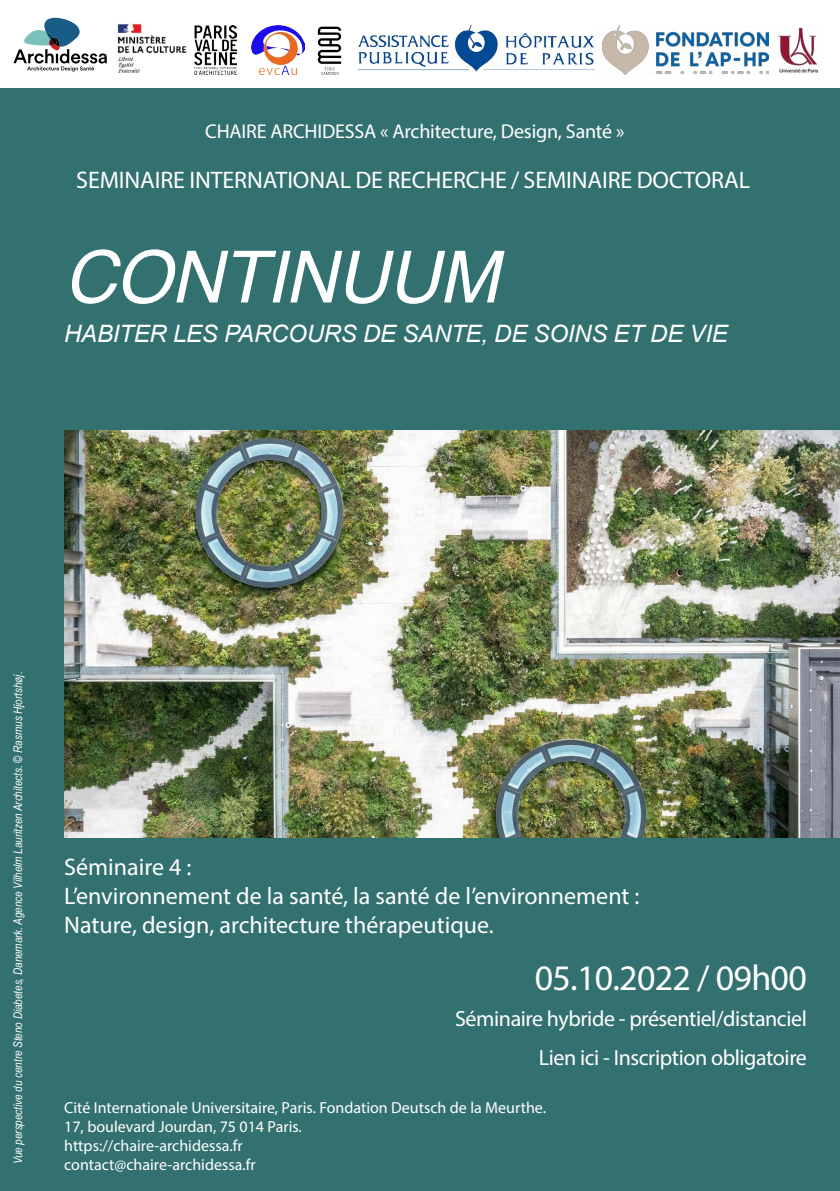
<style>
.page{position:relative;width:840px;height:1191px;background:#fff}
.page>*{position:absolute;margin:0;border:0;box-sizing:border-box;transform-origin:0 0}
.t1{font:italic 72px "Helvetica";letter-spacing:-.01em;color:#fff}
.t2{font:36px "Myriad Pro";letter-spacing:-.02em;color:#fff}
.t3{font:24px/28.8px "Myriad Pro";color:#fff}
.t4{font:italic 24px "Arial";letter-spacing:-.01em;color:#fff}
.t5{font:22px "Myriad Pro";letter-spacing:-.02em;color:#fff}
.t6{font:20px "Myriad Pro";letter-spacing:-.01em;color:#fff}
.t7{font:16px/19.2px "Myriad Pro";color:#fff}
.t8{font:italic 12px "Arial Narrow";color:#fff}
</style>
<div class="page">
<img style="left:117px;top:23px;width:78px;height:52px">
<img style="left:194px;top:25px;width:43px;height:49px">
<img style="left:252px;top:25px;width:52px;height:50px">
<svg style="left:318px;top:27px;width:23px;height:48px"></svg>
<img style="left:358px;top:25px;width:410px;height:50px">
<img style="left:778px;top:27px;width:38px;height:46px">
<div style="left:0;top:88px;width:839px;height:1103px;background:#337070"></div>
<svg style="left:13px;top:18px;width:94px;height:54px"></svg>
<img style="left:64px;top:431px;width:775px;height:406px">
<p class="t6" style="left:205px;top:118px;width:420px">CHAIRE ARCHIDESSA « Architecture, Design, Santé »</p>
<h3 class="t3" style="left:76px;top:165px;width:76px">SEMinaire</h3>
<h3 class="t3" style="left:189px;top:165px;width:561px">INTERNATIONAL DE RECHERCHE / SEMINAIRE DOCTORAL</h3>
<h1 class="t1" style="left:64px;top:220px;width:436px">CONTINUUM</h1>
<h3 class="t4" style="left:64px;top:318px;width:664px">HABITER LES PARCOURS DE SANTE, DE SOINS ET DE VIE</h3>
<p class="t8" style="left:10px;top:1164px;width:494px;rotate:-90deg">Vue perspective du centre Steno Diabetes, Danemark. Agence Vilhelm Lauritzen Architects. © Rasmus Hjortshøj.</p>
<h3 class="t3" style="left:64px;top:852px;width:576px">Séminaire 4 :<br>L’environnement de la santé, la santé de l’environnement :<br>Nature, design, architecture thérapeutique.</h3>
<h2 class="t2" style="left:534px;top:955px;width:273px">05.10.2022 / 09h00</h2>
<h3 class="t5" style="left:455px;top:1004px;width:353px">Séminaire hybride - présentiel/distanciel</h3>
<h3 class="t5" style="left:538px;top:1044px;width:269px">Lien ici - Inscription obligatoire</h3>
<p class="t7" style="left:64px;top:1097px;width:483px">Cité Internationale Universitaire, Paris. Fondation Deutsch de la Meurthe.<br>17, boulevard Jourdan, 75 014 Paris.<br>https://chaire-archidessa.fr<br>contact@chaire-archidessa.fr</p>
</div>
